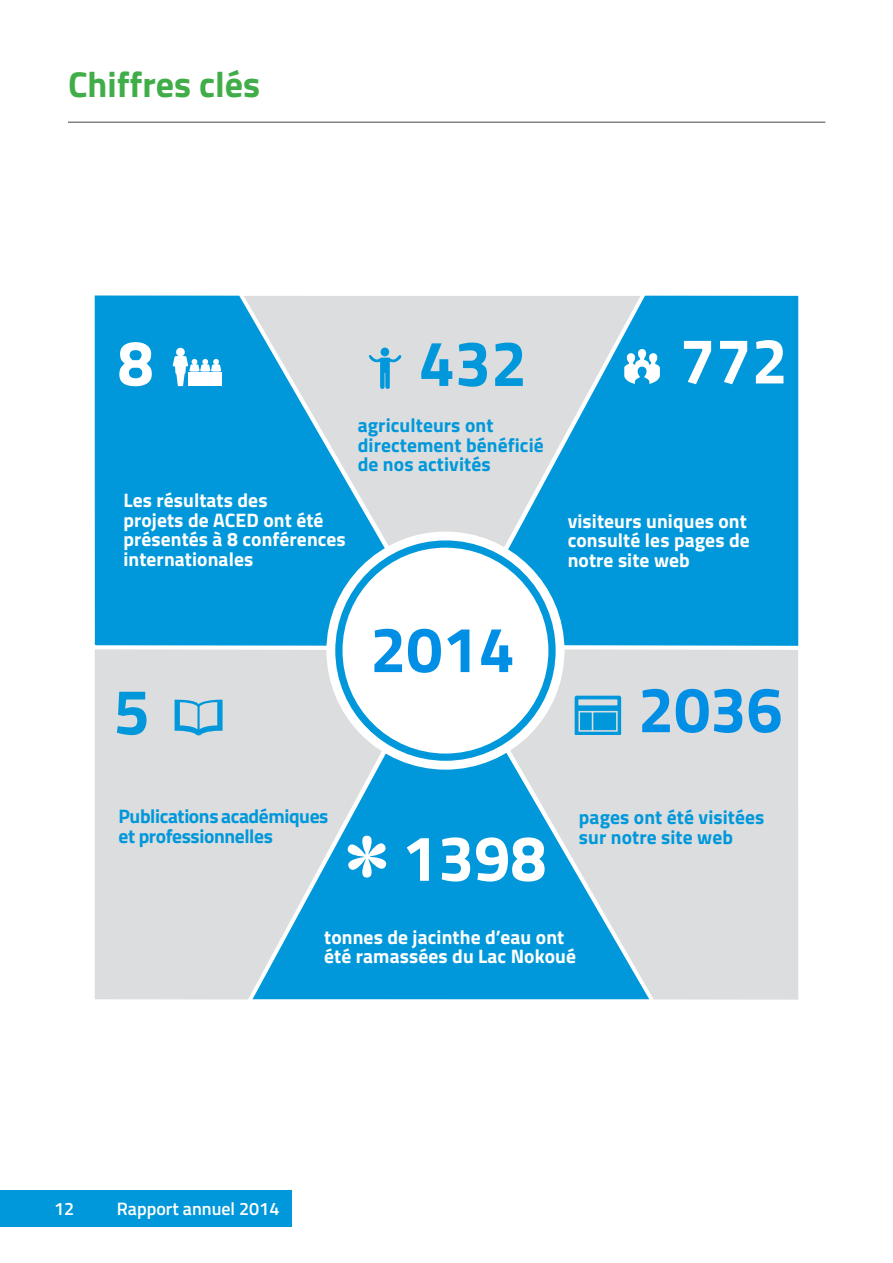
<style>
.page{position:relative;width:893px;height:1263px;background:#fff}
.page>*{position:absolute;margin:0;border:0;box-sizing:border-box;transform-origin:0 0}
.t1{font:700 64.5px "Titillium Web";color:#fff}
.t2{font:700 64.5px "Titillium Web";color:#008fe4}
.t3{font:700 64.5px "Titillium Web";color:#0098da}
.t4{font:700 36px "Titillium Web";color:#41ad49}
.t5{font:700 19.5px/19.5px "Titillium Web";letter-spacing:.005em;color:#fff}
.t6{font:700 19.5px/19.5px "Titillium Web";letter-spacing:.005em;color:#0098da}
.t7{font:700 19.5px/19.5px "Titillium Web";letter-spacing:-.02em;color:#0098da}
.t8{font:600 18px "Titillium Web";color:#fff}
</style>
<div class="page">
<div style="left:0;top:1191px;width:291px;height:36px;background:#0098da"></div>
<hr style="left:68px;top:121px;width:757px;height:2px;background:#808285">
<div style="left:95px;top:295px;width:149px;height:351px;background:#0098da"></div>
<svg style="left:244px;top:296px;width:213px;height:350px;background:#7dbfdd"></svg>
<svg style="left:457px;top:296px;width:341px;height:350px;background:#3dabdb"></svg>
<div style="left:452px;top:649px;width:346px;height:351px;background:#dcddde"></div>
<svg style="left:436px;top:649px;width:213px;height:350px;background:#60b6dc"></svg>
<svg style="left:95px;top:649px;width:341px;height:350px;background:#a5ccdd"></svg>
<svg style="left:328px;top:533px;width:235px;height:235px"></svg>
<div style="left:339px;top:544px;width:213px;height:213px;background:#fff;border-radius:50%"></div>
<div style="left:335px;top:540px;width:221px;height:221px;border:7px solid #0098da;border-radius:50%"></div>
<div style="left:188px;top:372px;width:34px;height:14px;background:#fff"></div>
<svg style="left:173px;top:348px;width:48px;height:38px"></svg>
<svg style="left:347px;top:836px;width:43px;height:41px"></svg>
<svg style="left:624px;top:349px;width:36px;height:35px"></svg>
<svg style="left:175px;top:700px;width:48px;height:35px;background:#84c1dc"></svg>
<svg style="left:369px;top:355px;width:32px;height:34px"></svg>
<div style="left:381px;top:348px;width:8px;height:8px;background:#0098da;border-radius:50%"></div>
<div style="left:576px;top:697px;width:43px;height:10px;background:#dcddde"></div>
<div style="left:575px;top:696px;width:46px;height:13px;border:4px solid #0098da"></div>
<svg style="left:575px;top:706px;width:46px;height:29px"></svg>
<h2 class="t4" style="left:68px;top:56px;width:194px">Chiffres clés</h2>
<h1 class="t1" style="left:118px;top:314px;width:38px">8</h1>
<p class="t5" style="left:123px;top:490px;width:224px">Les résultats des<br>projets de ACED ont été présentés à 8 conférences internationales</p>
<h1 class="t3" style="left:419px;top:314px;width:110px">432</h1>
<p class="t6" style="left:358px;top:415px;width:188px">agriculteurs ont directement bénéficié de nos activités</p>
<h1 class="t3" style="left:114px;top:662px;width:38px">5</h1>
<h1 class="t2" style="left:370px;top:600px;width:146px">2014</h1>
<h1 class="t1" style="left:679px;top:312px;width:110px">772</h1>
<p class="t5" style="left:568px;top:510px;width:184px">visiteurs uniques ont consulté les pages de notre site web</p>
<h1 class="t2" style="left:638px;top:660px;width:146px">2036</h1>
<p class="t7" style="left:119px;top:806px;width:211px">Publications académiques et professionnelles</p>
<h1 class="t1" style="left:402px;top:809px;width:146px">1398</h1>
<p class="t6" style="left:579px;top:807px;width:187px">pages ont été visitées sur notre site web</p>
<p class="t5" style="left:324px;top:926px;width:253px">tonnes de jacinthe d’eau ont été ramassées du Lac Nokoué</p>
<p class="t8" style="left:54px;top:1195px;width:22px">12</p>
<p class="t8" style="left:117px;top:1195px;width:164px">Rapport annuel 2014</p>
</div>
